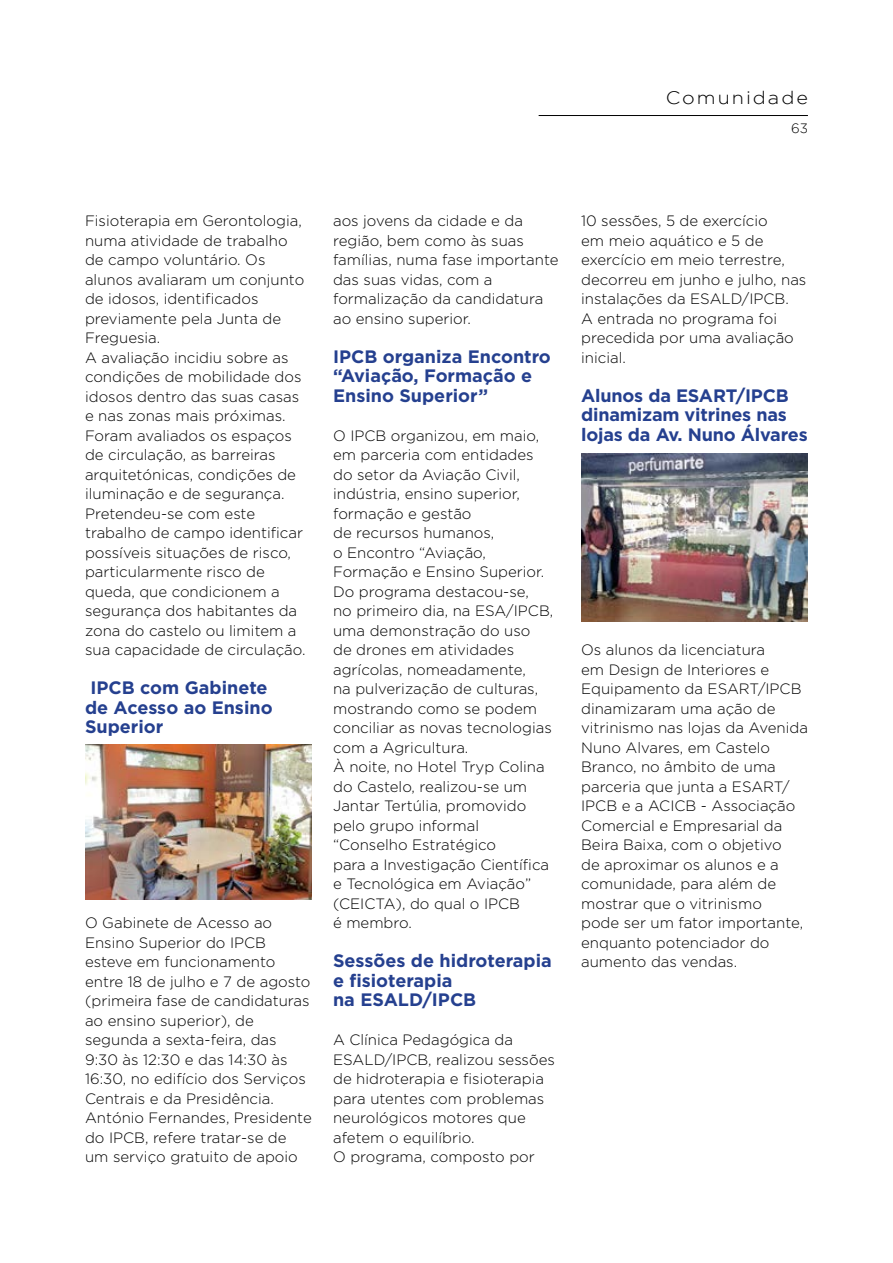
<style>
.page{position:relative;width:893px;height:1263px;background:#fff}
.page>*{position:absolute;margin:0;border:0;box-sizing:border-box;transform-origin:0 0}
.t1{font:700 18px/19.5px "Gotham";color:#25408f}
.t2{font:300 18px "Gotham";letter-spacing:.1em;color:#000;scale:1.1 1}
.t3{font:300 15px/19.5px "Gotham";color:#000}
.t4{font:300 13.5px "Gotham";color:#000}
</style>
<div class="page">
<hr style="left:539px;top:115px;width:269px;height:1px;background:#000">
<img style="left:581px;top:453px;width:227px;height:168px">
<img style="left:85px;top:745px;width:227px;height:154px">
<p class="t2" style="left:666px;top:88px;width:131px">Comunidade</p>
<p class="t4" style="left:791px;top:121px;width:18px">63</p>
<p class="t3" style="left:85px;top:211px;width:222px">Fisioterapia em Gerontologia, numa atividade de trabalho de campo voluntário. Os alunos avaliaram um conjunto de idosos, identificados previamente pela Junta de<br>Freguesia.<br>A avaliação incidiu sobre as condições de mobilidade dos idosos dentro das suas casas e nas zonas mais próximas.<br>Foram avaliados os espaços de circulação, as barreiras arquitetónicas, condições de iluminação e de segurança.<br>Pretendeu-se com este trabalho de campo identificar possíveis situações de risco, particularmente risco de queda, que condicionem a segurança dos habitantes da zona do castelo ou limitem a sua capacidade de circulação.</p>
<p class="t1" style="left:85px;top:677px;width:189px">IPCB com Gabinete de Acesso ao Ensino<br>Superior</p>
<p class="t3" style="left:85px;top:913px;width:228px">O Gabinete de Acesso ao<br>Ensino Superior do IPCB esteve em funcionamento entre 18 de julho e 7 de agosto (primeira fase de candidaturas ao ensino superior), de segunda a sexta-feira, das<br>9:30 às 12:30 e das 14:30 às<br>16:30, no edifício dos Serviços<br>Centrais e da Presidência.<br>António Fernandes, Presidente do IPCB, refere tratar-se de um serviço gratuito de apoio</p>
<p class="t3" style="left:333px;top:211px;width:227px">aos jovens da cidade e da região, bem como às suas famílias, numa fase importante das suas vidas, com a formalização da candidatura ao ensino superior.</p>
<p class="t1" style="left:333px;top:346px;width:219px">IPCB organiza Encontro “Aviação, Formação e<br>Ensino Superior”</p>
<p class="t3" style="left:333px;top:425px;width:222px">O IPCB organizou, em maio, em parceria com entidades do setor da Aviação Civil, indústria, ensino superior, formação e gestão<br>de recursos humanos,<br>o Encontro “Aviação,<br>Formação e Ensino Superior.<br>Do programa destacou-se,<br>no primeiro dia, na ESA/IPCB, uma demonstração do uso<br>de drones em atividades agrícolas, nomeadamente,<br>na pulverização de culturas, mostrando como se podem conciliar as novas tecnologias com a Agricultura.<br>À noite, no Hotel Tryp Colina do Castelo, realizou-se um<br>Jantar Tertúlia, promovido pelo grupo informal “Conselho Estratégico<br>para a Investigação Científica e Tecnológica em Aviação” (CEICTA), do qual o IPCB<br>é membro.</p>
<p class="t1" style="left:333px;top:950px;width:220px">Sessões de hidroterapia e fisioterapia<br>na ESALD/IPCB</p>
<p class="t3" style="left:333px;top:1030px;width:223px">A Clínica Pedagógica da<br>ESALD/IPCB, realizou sessões de hidroterapia e fisioterapia para utentes com problemas neurológicos motores que afetem o equilíbrio.<br>O programa, composto por</p>
<p class="t3" style="left:581px;top:211px;width:227px">10 sessões, 5 de exercício<br>em meio aquático e 5 de exercício em meio terrestre, decorreu em junho e julho, nas instalações da ESALD/IPCB.<br>A entrada no programa foi precedida por uma avaliação inicial.</p>
<p class="t1" style="left:581px;top:385px;width:228px">Alunos da ESART/IPCB dinamizam vitrines nas lojas da Av. Nuno Álvares</p>
<p class="t3" style="left:581px;top:640px;width:228px">Os alunos da licenciatura<br>em Design de Interiores e<br>Equipamento da ESART/IPCB dinamizaram uma ação de vitrinismo nas lojas da Avenida<br>Nuno Alvares, em Castelo<br>Branco, no âmbito de uma parceria que junta a ESART/<br>IPCB e a ACICB - Associação<br>Comercial e Empresarial da<br>Beira Baixa, com o objetivo<br>de aproximar os alunos e a comunidade, para além de mostrar que o vitrinismo<br>pode ser um fator importante, enquanto potenciador do aumento das vendas.</p>
</div>
